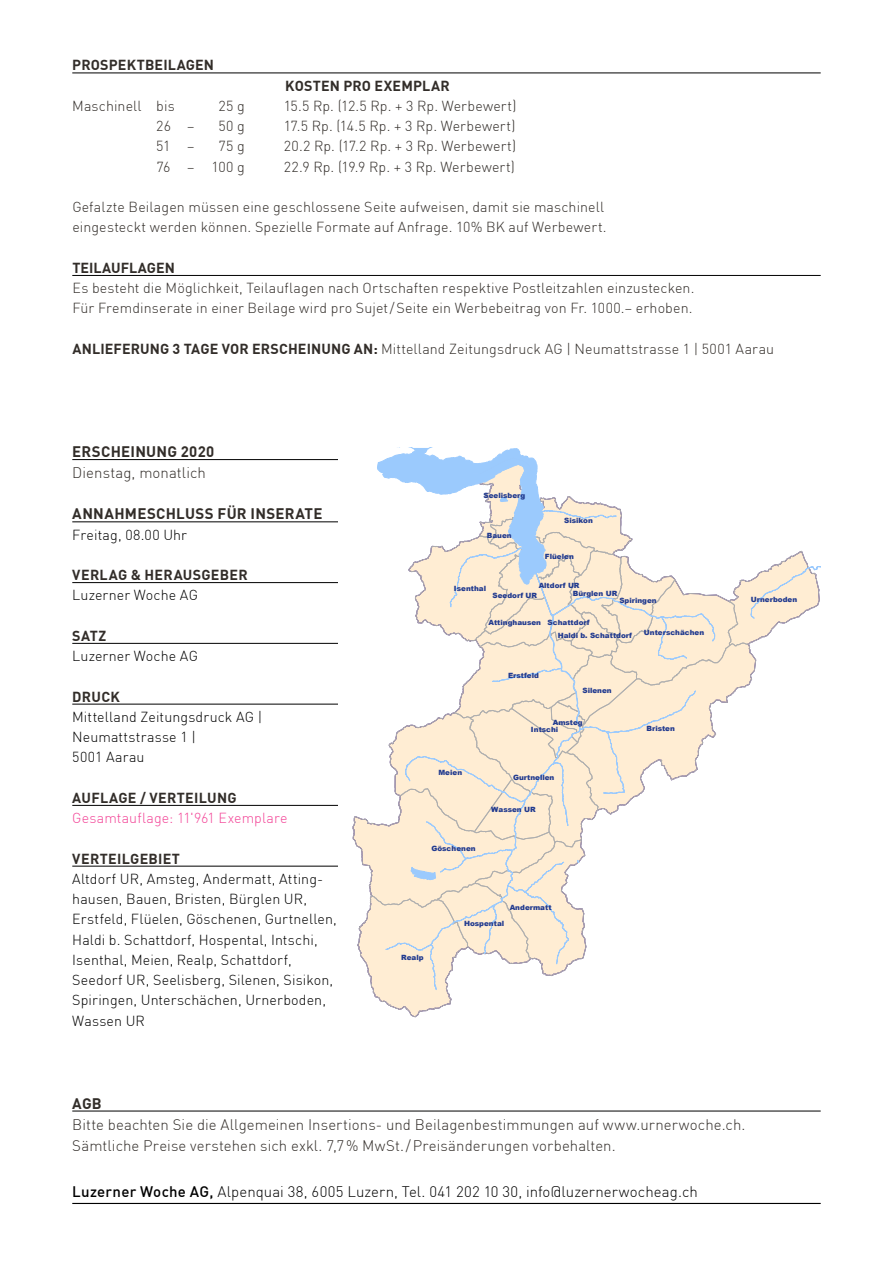
<style>
.page{position:relative;width:893px;height:1263px;background:#fff}
.page>*{position:absolute;margin:0;border:0;box-sizing:border-box;transform-origin:0 0}
.t1{font:300 15px/21px "DIN Pro";letter-spacing:.005em;color:#322d29}
.t2{font:300 15px "DIN Pro";letter-spacing:.005em;color:#000}
.t3{font:700 15px "DIN Pro";letter-spacing:.02em;color:#322d29}
.t4{font:300 14.25px/20.2px "DIN Pro";letter-spacing:.01em;color:#322d29}
.t5{font:300 14.25px/20.2px "DIN Pro";letter-spacing:.01em;color:#000}
.t6{font:700 14.25px "DIN Pro";letter-spacing:.02em;color:#322d29}
.t7{font:300 14.25px "DIN Pro";letter-spacing:.01em;color:#f34497}
.t8{font:700 14.25px "DIN Pro";color:#322d29}
.t9{font:900 7.2px/6.4px "Arial";letter-spacing:.005em;color:#213a8f}
.s1{font-weight:700}
.s2{font-weight:500}
</style>
<div class="page">
<hr style="left:72px;top:1203px;width:749px;height:1px;background:#000">
<hr style="left:72px;top:459px;width:267px;height:1px;background:#000">
<hr style="left:72px;top:521px;width:267px;height:1px;background:#000">
<hr style="left:72px;top:582px;width:267px;height:1px;background:#000">
<hr style="left:72px;top:643px;width:267px;height:1px;background:#000">
<hr style="left:72px;top:704px;width:267px;height:1px;background:#000">
<hr style="left:72px;top:805px;width:267px;height:1px;background:#000">
<hr style="left:72px;top:866px;width:267px;height:1px;background:#000">
<hr style="left:72px;top:73px;width:749px;height:1px;background:#000">
<hr style="left:72px;top:275px;width:749px;height:1px;background:#000">
<hr style="left:72px;top:1111px;width:749px;height:1px;background:#000">
<svg style="left:352px;top:448px;width:469px;height:570px"></svg>
<p class="t6" style="left:72px;top:56px;width:143px">PROSPEKTBEILAGEN</p>
<p class="t6" style="left:285px;top:76px;width:166px">KOSTEN PRO EXEMPLAR</p>
<p class="t4" style="left:72px;top:95px;width:104px">Maschinell bis</p>
<p class="t4" style="left:219px;top:95px;width:28px">25 g</p>
<p class="t4" style="left:284px;top:95px;width:234px">15.5 Rp. (12.5 Rp. + 3 Rp. Werbewert)</p>
<p class="t4" style="left:156px;top:116px;width:40px">26 –</p>
<p class="t4" style="left:218px;top:116px;width:28px">50 g</p>
<p class="t4" style="left:284px;top:116px;width:233px">17.5 Rp. (14.5 Rp. + 3 Rp. Werbewert)</p>
<p class="t4" style="left:156px;top:136px;width:40px">51 –</p>
<p class="t4" style="left:219px;top:136px;width:28px">75 g</p>
<p class="t4" style="left:284px;top:136px;width:234px">20.2 Rp. (17.2 Rp. + 3 Rp. Werbewert)</p>
<p class="t4" style="left:156px;top:156px;width:90px">76 – 100 g</p>
<p class="t4" style="left:284px;top:156px;width:233px">22.9 Rp. (19.9 Rp. + 3 Rp. Werbewert)</p>
<p class="t4" style="left:72px;top:197px;width:536px">Gefalzte Beilagen müssen eine geschlossene Seite aufweisen, damit sie maschinell eingesteckt werden können. Spezielle Formate auf Anfrage. 10% BK auf Werbewert.</p>
<p class="t8" style="left:72px;top:258px;width:104px">TEILAUFLAGEN</p>
<p class="t4" style="left:72px;top:278px;width:624px">Es besteht die Möglichkeit, Teilauflagen nach Ortschaften respektive Postleitzahlen einzustecken.<br>Für Fremdinserate in einer Beilage wird pro Sujet/Seite ein Werbebeitrag von Fr. 1000.– erhoben.</p>
<p class="t4" style="left:72px;top:338px;width:703px"><span class="s1">ANLIEFERUNG 3 TAGE VOR ERSCHEINUNG AN:</span> Mittelland Zeitungsdruck AG | Neumattstrasse 1 | 5001 Aarau</p>
<p class="t3" style="left:72px;top:442px;width:144px">ERSCHEINUNG 2020</p>
<p class="t1" style="left:72px;top:462px;width:135px">Dienstag, monatlich</p>
<p class="t3" style="left:72px;top:504px;width:252px">ANNAHMESCHLUSS FÜR INSERATE</p>
<p class="t5" style="left:72px;top:524px;width:116px">Freitag, 08.00 Uhr</p>
<p class="t6" style="left:72px;top:565px;width:177px">VERLAG &amp; HERAUSGEBER</p>
<p class="t5" style="left:72px;top:585px;width:127px">Luzerner Woche AG</p>
<p class="t6" style="left:72px;top:626px;width:35px">SATZ</p>
<p class="t5" style="left:72px;top:646px;width:127px">Luzerner Woche AG</p>
<p class="t6" style="left:72px;top:687px;width:49px">DRUCK</p>
<p class="t5" style="left:72px;top:706px;width:191px">Mittelland Zeitungsdruck AG |<br>Neumattstrasse 1 |<br>5001 Aarau</p>
<p class="t6" style="left:72px;top:788px;width:166px">AUFLAGE / VERTEILUNG</p>
<p class="t7" style="left:72px;top:809px;width:217px">Gesamtauflage: 11'961 Exemplare</p>
<p class="t6" style="left:72px;top:849px;width:109px">VERTEILGEBIET</p>
<p class="t5" style="left:72px;top:868px;width:266px">Altdorf UR, Amsteg, Andermatt, Atting&shy;hausen, Bauen, Bristen, Bürglen UR, Erstfeld, Flüelen, Göschenen, Gurtnellen, Haldi b. Schattdorf, Hospental, Intschi, Isenthal, Meien, Realp, Schattdorf, Seedorf UR, Seelisberg, Silenen, Sisikon, Spiringen, Unterschächen, Urnerboden, Wassen UR</p>
<p class="t9" style="left:484px;top:492px;width:43px">Seelisberg</p>
<p class="t9" style="left:487px;top:531px;width:26px">Bauen</p>
<p class="t9" style="left:564px;top:517px;width:30px">Sisikon</p>
<p class="t9" style="left:545px;top:553px;width:30px">Flüelen</p>
<p class="t9" style="left:573px;top:581px;width:46px;line-height:7.8px;text-indent:-34px">Altdorf UR<br>Bürglen UR</p>
<p class="t9" style="left:558px;top:632px;width:76px">Haldi b. Schattdorf</p>
<p class="t9" style="left:644px;top:629px;width:62px">Unterschächen</p>
<p class="t9" style="left:454px;top:585px;width:34px">Isenthal</p>
<p class="t9" style="left:492px;top:591px;width:46px">Seedorf UR</p>
<p class="t9" style="left:488px;top:619px;width:54px">Attinghausen</p>
<p class="t9" style="left:619px;top:597px;width:39px">Spiringen</p>
<p class="t9" style="left:548px;top:619px;width:43px">Schattdorf</p>
<p class="t9" style="left:508px;top:672px;width:32px">Erstfeld</p>
<p class="t9" style="left:582px;top:687px;width:31px">Silenen</p>
<p class="t9" style="left:438px;top:769px;width:25px">Meien</p>
<p class="t9" style="left:431px;top:845px;width:46px">Göschenen</p>
<p class="t9" style="left:531px;top:719px;width:53px;text-indent:22px">Amsteg<br>Intschi</p>
<p class="t9" style="left:646px;top:725px;width:30px">Bristen</p>
<p class="t9" style="left:513px;top:774px;width:43px">Gurtnellen</p>
<p class="t9" style="left:491px;top:806px;width:46px">Wassen UR</p>
<p class="t9" style="left:401px;top:953px;width:24px">Realp</p>
<p class="t9" style="left:510px;top:904px;width:43px">Andermatt</p>
<p class="t9" style="left:464px;top:920px;width:42px">Hospental</p>
<p class="t9" style="left:751px;top:595px;width:48px">Urnerboden</p>
<p class="t3" style="left:72px;top:1093px;width:31px">AGB</p>
<p class="t1" style="left:72px;top:1113px;width:675px">Bitte beachten Sie die Allgemeinen Insertions- und Beilagenbestimmungen auf www.urnerwoche.ch.<br>Sämtliche Preise verstehen sich exkl. 7,7% MwSt./Preisänderungen vorbehalten.</p>
<p class="t2" style="left:72px;top:1182px;width:627px"><span class="s2">Luzerner Woche AG,</span> Alpenquai 38, 6005 Luzern, Tel. 041 202 10 30, info@luzernerwocheag.ch</p>
</div>
